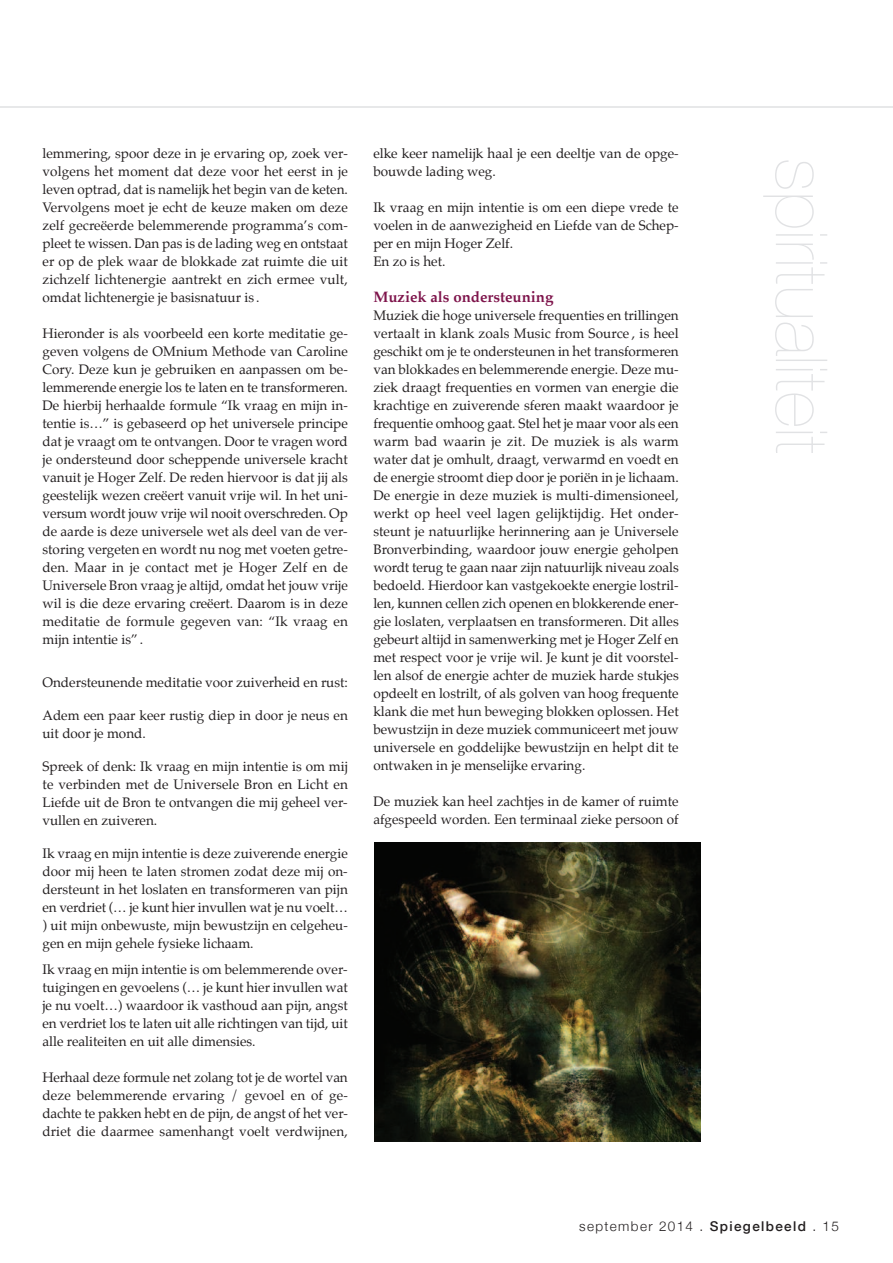
<style>
.page{position:relative;width:893px;height:1263px;background:#fff}
.page>*{position:absolute;margin:0;border:0;box-sizing:border-box;transform-origin:0 0}
.t1{font:700 15px "Palatino";color:#7e144b}
.t2{font:13.5px/18px "Palatino";color:#231f20;text-align:justify}
.t3{font:300 13.5px "Helvetica Neue";letter-spacing:.1em;color:#231f20}
.s1{font-weight:500}
</style>
<div class="page">
<svg style="left:763px;top:160px;width:64px;height:190px"></svg>
<hr style="left:0;top:106px;width:893px;height:2px;background:#e7e8e9">
<img style="left:374px;top:842px;width:326px;height:300px">
<p class="t2" style="left:43px;top:145px;width:307px">lemmering, spoor deze in je ervaring op, zoek ver&shy;volgens het moment dat deze voor het eerst in je leven optrad, dat is namelijk het begin van de keten.<br>Vervolgens moet je echt de keuze maken om deze zelf gecreëerde belemmerende programma’s com&shy;pleet te wissen. Dan pas is de lading weg en ontstaat er op de plek waar de blokkade zat ruimte die uit zichzelf lichtenergie aantrekt en zich ermee vult, omdat lichtenergie je basisnatuur is .</p>
<p class="t2" style="left:43px;top:325px;width:307px">Hieronder is als voorbeeld een korte meditatie ge&shy;geven volgens de OMnium Methode van Caroline Cory. Deze kun je gebruiken en aanpassen om be&shy;lemmerende energie los te laten en te transformeren.<br>De hierbij herhaalde formule “Ik vraag en mijn in&shy;tentie is…” is gebaseerd op het universele principe dat je vraagt om te ontvangen. Door te vragen word je ondersteund door scheppende universele kracht vanuit je Hoger Zelf. De reden hiervoor is dat jij als geestelijk wezen creëert vanuit vrije wil. In het uni&shy;versum wordt jouw vrije wil nooit overschreden. Op de aarde is deze universele wet als deel van de ver&shy;storing vergeten en wordt nu nog met voeten getre&shy;den. Maar in je contact met je Hoger Zelf en de Universele Bron vraag je altijd, omdat het jouw vrije wil is die deze ervaring creëert. Daarom is in deze meditatie de formule gegeven van: “Ik vraag en mijn intentie is” .</p>
<p class="t2" style="left:43px;top:675px;width:307px">Ondersteunende meditatie voor zuiverheid en rust:</p>
<p class="t2" style="left:43px;top:708px;width:307px">Adem een paar keer rustig diep in door je neus en uit door je mond.</p>
<p class="t2" style="left:43px;top:759px;width:307px">Spreek of denk: Ik vraag en mijn intentie is om mij te verbinden met de Universele Bron en Licht en Liefde uit de Bron te ontvangen die mij geheel ver&shy;vullen en zuiveren.</p>
<p class="t2" style="left:43px;top:846px;width:307px">Ik vraag en mijn intentie is deze zuiverende energie door mij heen te laten stromen zodat deze mij on&shy;dersteunt in het loslaten en transformeren van pijn en verdriet (… je kunt hier invullen wat je nu voelt… ) uit mijn onbewuste, mijn bewustzijn en celgeheu&shy;gen en mijn gehele fysieke lichaam.</p>
<p class="t2" style="left:42px;top:961px;width:307px">Ik vraag en mijn intentie is om belemmerende over&shy;tuigingen en gevoelens (… je kunt hier invullen wat je nu voelt…) waardoor ik vasthoud aan pijn, angst en verdriet los te laten uit alle richtingen van tijd, uit alle realiteiten en uit alle dimensies.</p>
<p class="t2" style="left:42px;top:1069px;width:307px">Herhaal deze formule net zolang tot je de wortel van deze belemmerende ervaring / gevoel en of ge&shy;dachte te pakken hebt en de pijn, de angst of het ver&shy;driet die daarmee samenhangt voelt verdwijnen,</p>
<p class="t2" style="left:373px;top:145px;width:307px">elke keer namelijk haal je een deeltje van de opge&shy;bouwde lading weg.</p>
<p class="t2" style="left:373px;top:199px;width:307px;text-align:left">Ik vraag en mijn intentie is om een diepe vrede te voelen in de aanwezigheid en Liefde van de Schep&shy;per en mijn Hoger Zelf.<br>En zo is het.</p>
<p class="t1" style="left:373px;top:289px;width:181px">Muziek als ondersteuning</p>
<p class="t2" style="left:373px;top:307px;width:307px">Muziek die hoge universele frequenties en trillingen vertaalt in klank zoals Music from Source , is heel geschikt om je te ondersteunen in het transformeren van blokkades en belemmerende energie. Deze mu&shy;ziek draagt frequenties en vormen van energie die krachtige en zuiverende sferen maakt waardoor je frequentie omhoog gaat. Stel het je maar voor als een warm bad waarin je zit. De muziek is als warm water dat je omhult, draagt, verwarmd en voedt en de energie stroomt diep door je poriën in je lichaam.<br>De energie in deze muziek is multi-dimensioneel, werkt op heel veel lagen gelijktijdig. Het onder&shy;steunt je natuurlijke herinnering aan je Universele Bronverbinding, waardoor jouw energie geholpen wordt terug te gaan naar zijn natuurlijk niveau zoals bedoeld. Hierdoor kan vastgekoekte energie lostril&shy;len, kunnen cellen zich openen en blokkerende ener&shy;gie loslaten, verplaatsen en transformeren. Dit alles gebeurt altijd in samenwerking met je Hoger Zelf en met respect voor je vrije wil. Je kunt je dit voorstel&shy;len alsof de energie achter de muziek harde stukjes opdeelt en lostrilt, of als golven van hoog frequente klank die met hun beweging blokken oplossen. Het bewustzijn in deze muziek communiceert met jouw universele en goddelijke bewustzijn en helpt dit te ontwaken in je menselijke ervaring.</p>
<p class="t2" style="left:373px;top:793px;width:307px">De muziek kan heel zachtjes in de kamer of ruimte afgespeeld worden. Een terminaal zieke persoon of</p>
<p class="t3" style="left:579px;top:1218px;width:261px">september 2014 . <span class="s1">Spiegelbeeld</span> . 15</p>
</div>
